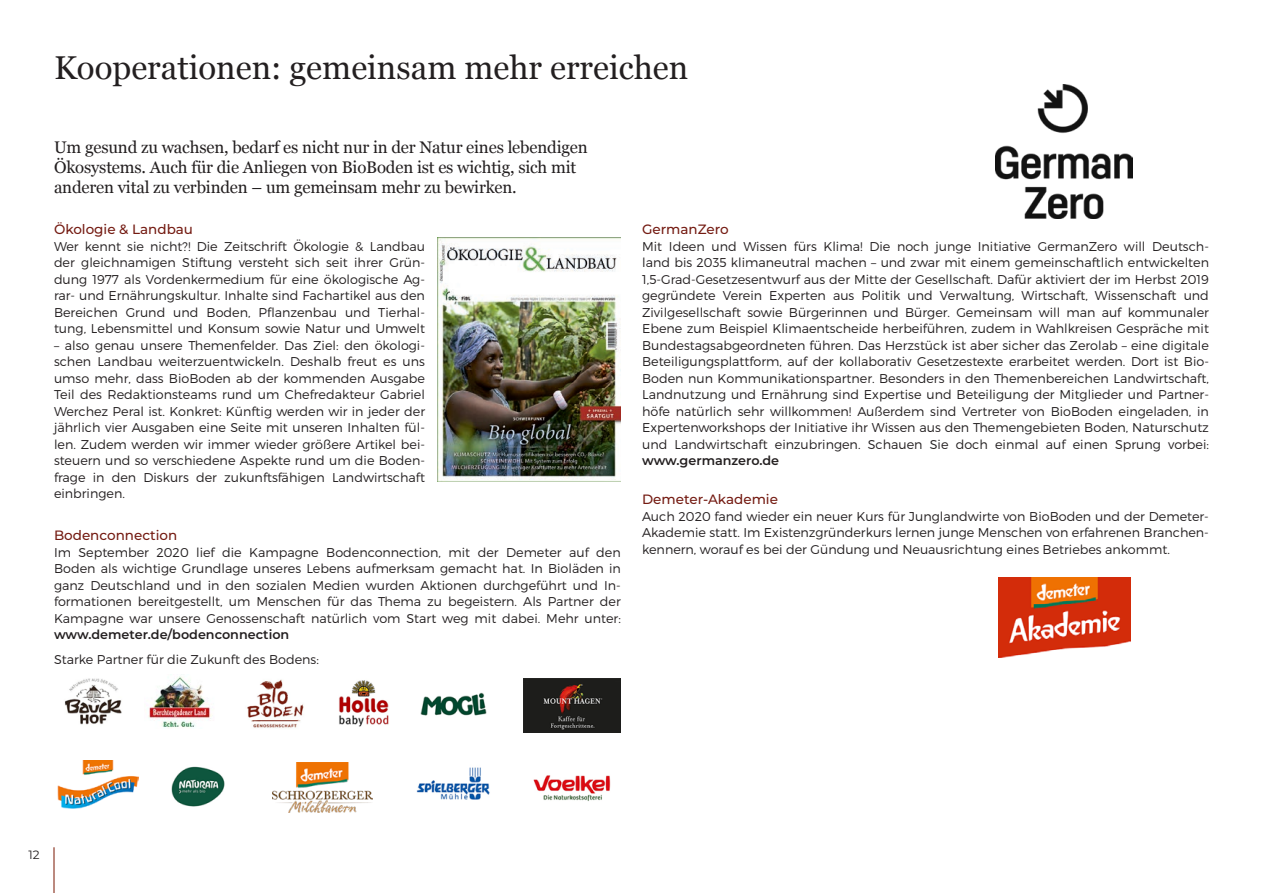
<style>
.page{position:relative;width:1263px;height:893px;background:#fff}
.page>*{position:absolute;margin:0;border:0;box-sizing:border-box;transform-origin:0 0}
.t1{font:33px "Georgia";color:#231f20}
.t2{font:16.8px/20.1px "Georgia";letter-spacing:-.01em;color:#231f20}
.t3{font:500 13.5px "Montserrat";color:#741b12}
.t4{font:300 12.75px/16.5px "Montserrat";color:#231f20;text-align:justify}
.t5{font:600 12.75px "Montserrat";color:#231f20}
.t6{font:12px "Montserrat";color:#231f20}
</style>
<div class="page">
<hr style="left:54px;top:847px;width:1px;height:46px;background:#791600">
<img style="left:996px;top:85px;width:136px;height:133px">
<img style="left:998px;top:577px;width:133px;height:80px">
<img style="left:438px;top:238px;width:183px;height:243px">
<img style="left:64px;top:678px;width:58px;height:47px">
<img style="left:148px;top:676px;width:64px;height:52px">
<img style="left:247px;top:679px;width:57px;height:49px">
<img style="left:339px;top:680px;width:50px;height:47px">
<img style="left:420px;top:692px;width:67px;height:24px">
<img style="left:524px;top:679px;width:97px;height:54px">
<img style="left:57px;top:761px;width:81px;height:47px">
<img style="left:171px;top:766px;width:54px;height:41px">
<img style="left:273px;top:762px;width:100px;height:50px">
<img style="left:416px;top:767px;width:74px;height:33px">
<img style="left:533px;top:775px;width:78px;height:26px">
<h1 class="t1" style="left:54px;top:43px;width:636px">Kooperationen: gemeinsam mehr erreichen</h1>
<h2 class="t2" style="left:54px;top:136px;width:535px">Um gesund zu wachsen, bedarf es nicht nur in der Natur eines lebendigen<br>Ökosystems. Auch für die Anliegen von BioBoden ist es wichtig, sich mit anderen vital zu verbinden – um gemeinsam mehr zu bewirken.</h2>
<p class="t3" style="left:54px;top:220px;width:141px">Ökologie &amp; Landbau</p>
<p class="t4" style="left:54px;top:238px;width:373px">Wer kennt sie nicht?! Die Zeitschrift Ökologie &amp; Landbau der gleichnamigen Stiftung versteht sich seit ihrer Grün&shy;dung 1977 als Vordenkermedium für eine ökologische Ag&shy;rar- und Ernährungskultur. Inhalte sind Fachartikel aus den Bereichen Grund und Boden, Pflanzenbau und Tierhal&shy;tung, Lebensmittel und Konsum sowie Natur und Umwelt</p>
<p class="t4" style="left:54px;top:336px;width:373px">– also genau unsere Themenfelder. Das Ziel: den ökologi&shy;schen Landbau weiterzuentwickeln. Deshalb freut es uns umso mehr, dass BioBoden ab der kommenden Ausgabe Teil des Redaktionsteams rund um Chefredakteur Gabriel Werchez Peral ist. Konkret: Künftig werden wir in jeder der jährlich vier Ausgaben eine Seite mit unseren Inhalten fül&shy;len. Zudem werden wir immer wieder größere Artikel bei&shy;steuern und so verschiedene Aspekte rund um die Boden&shy;frage in den Diskurs der zukunftsfähigen Landwirtschaft einbringen.</p>
<p class="t3" style="left:54px;top:526px;width:125px">Bodenconnection</p>
<p class="t4" style="left:54px;top:544px;width:568px">Im September 2020 lief die Kampagne Bodenconnection, mit der Demeter auf den Boden als wichtige Grundlage unseres Lebens aufmerksam gemacht hat. In Bioläden in ganz Deutschland und in den sozialen Medien wurden Aktionen durchgeführt und In&shy;formationen bereitgestellt, um Menschen für das Thema zu begeistern. Als Partner der Kampagne war unsere Genossenschaft natürlich vom Start weg mit dabei. Mehr unter:</p>
<p class="t5" style="left:54px;top:625px;width:237px">www.demeter.de/bodenconnection</p>
<p class="t4" style="left:54px;top:651px;width:266px">Starke Partner für die Zukunft des Bodens:</p>
<p class="t3" style="left:642px;top:220px;width:88px">GermanZero</p>
<p class="t4" style="left:642px;top:238px;width:568px">Mit Ideen und Wissen fürs Klima! Die noch junge Initiative GermanZero will Deutsch&shy;land bis 2035 klimaneutral machen – und zwar mit einem gemeinschaftlich entwickelten 1,5-Grad-Gesetzesentwurf aus der Mitte der Gesellschaft. Dafür aktiviert der im Herbst 2019 gegründete Verein Experten aus Politik und Verwaltung, Wirtschaft, Wissenschaft und Zivilgesellschaft sowie Bürgerinnen und Bürger. Gemeinsam will man auf kommunaler Ebene zum Beispiel Klimaentscheide herbeiführen, zudem in Wahlkreisen Gespräche mit Bundestagsabgeordneten führen. Das Herzstück ist aber sicher das Zerolab – eine digitale Beteiligungsplattform, auf der kollaborativ Gesetzestexte erarbeitet werden. Dort ist Bio-Boden nun Kommunikationspartner. Besonders in den Themenbereichen Landwirtschaft, Landnutzung und Ernährung sind Expertise und Beteiligung der Mitglieder und Partner&shy;höfe natürlich sehr willkommen! Außerdem sind Vertreter von BioBoden eingeladen, in Expertenworkshops der Initiative ihr Wissen aus den Themengebieten Boden, Naturschutz und Landwirtschaft einzubringen. Schauen Sie doch einmal auf einen Sprung vorbei:</p>
<p class="t5" style="left:642px;top:451px;width:139px">www.germanzero.de</p>
<p class="t3" style="left:642px;top:490px;width:137px">Demeter-Akademie</p>
<p class="t4" style="left:642px;top:508px;width:568px">Auch 2020 fand wieder ein neuer Kurs für Junglandwirte von BioBoden und der Demeter-Akademie statt. Im Existenzgründerkurs lernen junge Menschen von erfahrenen Branchen&shy;kennern, worauf es bei der Gündung und Neuausrichtung eines Betriebes ankommt.</p>
<p class="t6" style="left:28px;top:846px;width:13px">12</p>
</div>
